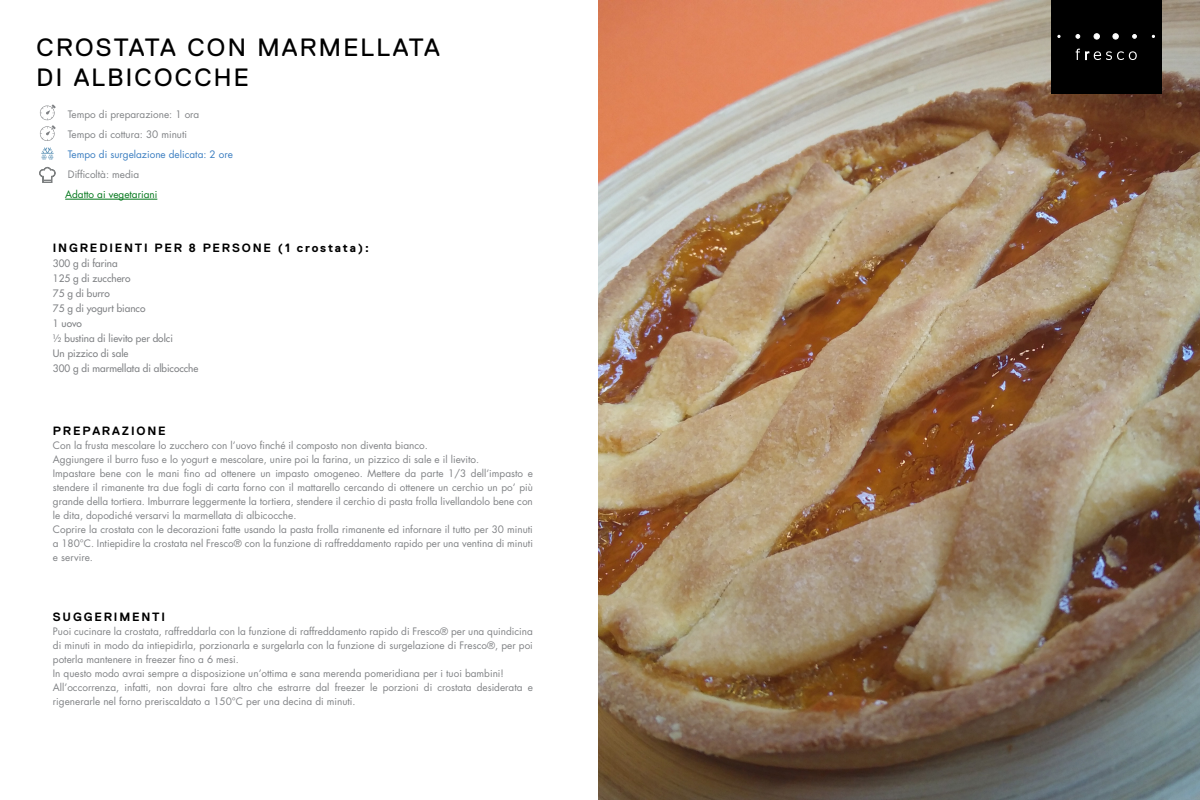
<style>
.page{position:relative;width:1200px;height:800px;background:#fff}
.page>*{position:absolute;margin:0;border:0;box-sizing:border-box;transform-origin:0 0}
.Paragrafo_base{font:25px "Replica";letter-spacing:.09em;color:#000}
.t1{font:700 12px "Replica";letter-spacing:.15em;color:#000}
.t2{font:10px/14px "Futura Std";color:#808285;text-align:justify}
.t3{font:500 10px "Futura Std";color:#808285}
.t4{font:10px "Futura Std";color:#3a7dc0}
.t5{font:10px "Futura Std";color:#007619}
</style>
<div class="page">
<img style="left:598px;top:1px;width:602px;height:799px">
<hr style="left:65px;top:199px;width:92px;height:1px;background:#007619">
<svg style="left:39px;top:167px;width:17px;height:15px"></svg>
<div style="left:1051px;top:0;width:111px;height:93px;background:#000"></div>
<svg style="left:1057px;top:35px;width:4px;height:3px"></svg>
<svg style="left:1075px;top:34px;width:5px;height:5px"></svg>
<svg style="left:1132px;top:34px;width:5px;height:5px"></svg>
<div style="left:1094px;top:33px;width:6px;height:7px;border:1px solid #fff;border-radius:50%"></div>
<div style="left:1112px;top:33px;width:7px;height:7px;border:1px solid #fff;border-radius:50%"></div>
<svg style="left:1076px;top:49px;width:61px;height:12px"></svg>
<svg style="left:40px;top:104px;width:16px;height:56px"></svg>
<p class="Paragrafo_base" style="left:37px;top:34px;width:405px">CROSTATA CON MARMELLATA</p>
<p class="Paragrafo_base" style="left:37px;top:64px;width:214px">DI ALBICOCCHE</p>
<p class="t2" style="left:68px;top:108px;width:133px">Tempo di preparazione: 1 ora</p>
<p class="t2" style="left:68px;top:128px;width:121px">Tempo di cottura: 30 minuti</p>
<p class="t4" style="left:68px;top:148px;width:167px">Tempo di surgelazione delicata: 2 ore</p>
<p class="t2" style="left:68px;top:168px;width:73px">Difficoltà: media</p>
<p class="t5" style="left:65px;top:188px;width:94px">Adatto ai vegetariani</p>
<p class="t1" style="left:53px;top:241px;width:317px">INGREDIENTI PER 8 PERSONE (1 crostata):</p>
<p class="t3" style="left:53px;top:257px;width:66px">300 g di farina</p>
<p class="t3" style="left:53px;top:272px;width:79px">125 g di zucchero</p>
<p class="t3" style="left:53px;top:287px;width:58px">75 g di burro</p>
<p class="t3" style="left:53px;top:302px;width:94px">75 g di yogurt bianco</p>
<p class="t3" style="left:53px;top:317px;width:31px">1 uovo</p>
<p class="t3" style="left:53px;top:332px;width:121px">½ bustina di lievito per dolci</p>
<p class="t3" style="left:53px;top:347px;width:77px">Un pizzico di sale</p>
<p class="t3" style="left:53px;top:362px;width:147px">300 g di marmellata di albicocche</p>
<p class="t1" style="left:53px;top:424px;width:114px">PREPARAZIONE</p>
<p class="t2" style="left:53px;top:439px;width:377px">Con la frusta mescolare lo zucchero con l’uovo finché il composto non diventa bianco.</p>
<p class="t2" style="left:53px;top:453px;width:428px">Aggiungere il burro fuso e lo yogurt e mescolare, unire poi la farina, un pizzico di sale e il lievito.</p>
<p class="t2" style="left:53px;top:467px;width:482px">Impastare bene con le mani fino ad ottenere un impasto omogeneo. Mettere da parte 1/3 dell’impasto e stendere il rimanente tra due fogli di carta forno con il mattarello cercando di ottenere un cerchio un po’ più grande della tortiera. Imburrare leggermente la tortiera, stendere il cerchio di pasta frolla livellandolo bene con le dita, dopodiché versarvi la marmellata di albicocche.</p>
<p class="t2" style="left:53px;top:523px;width:482px">Coprire la crostata con le decorazioni fatte usando la pasta frolla rimanente ed infornare il tutto per 30 minuti a 180°C. Intiepidire la crostata nel Fresco® con la funzione di raffreddamento rapido per una ventina di minuti e servire.</p>
<p class="t1" style="left:53px;top:610px;width:114px">SUGGERIMENTI</p>
<p class="t2" style="left:53px;top:625px;width:481px">Puoi cucinare la crostata, raffreddarla con la funzione di raffreddamento rapido di Fresco® per una quindicina di minuti in modo da intiepidirla, porzionarla e surgelarla con la funzione di surgelazione di Fresco®, per poi poterla mantenere in freezer fino a 6 mesi.</p>
<p class="t2" style="left:53px;top:667px;width:453px">In questo modo avrai sempre a disposizione un’ottima e sana merenda pomeridiana per i tuoi bambini!</p>
<p class="t2" style="left:53px;top:681px;width:482px">All’occorrenza, infatti, non dovrai fare altro che estrarre dal freezer le porzioni di crostata desiderata e rigenerarle nel forno preriscaldato a 150°C per una decina di minuti.</p>
</div>
